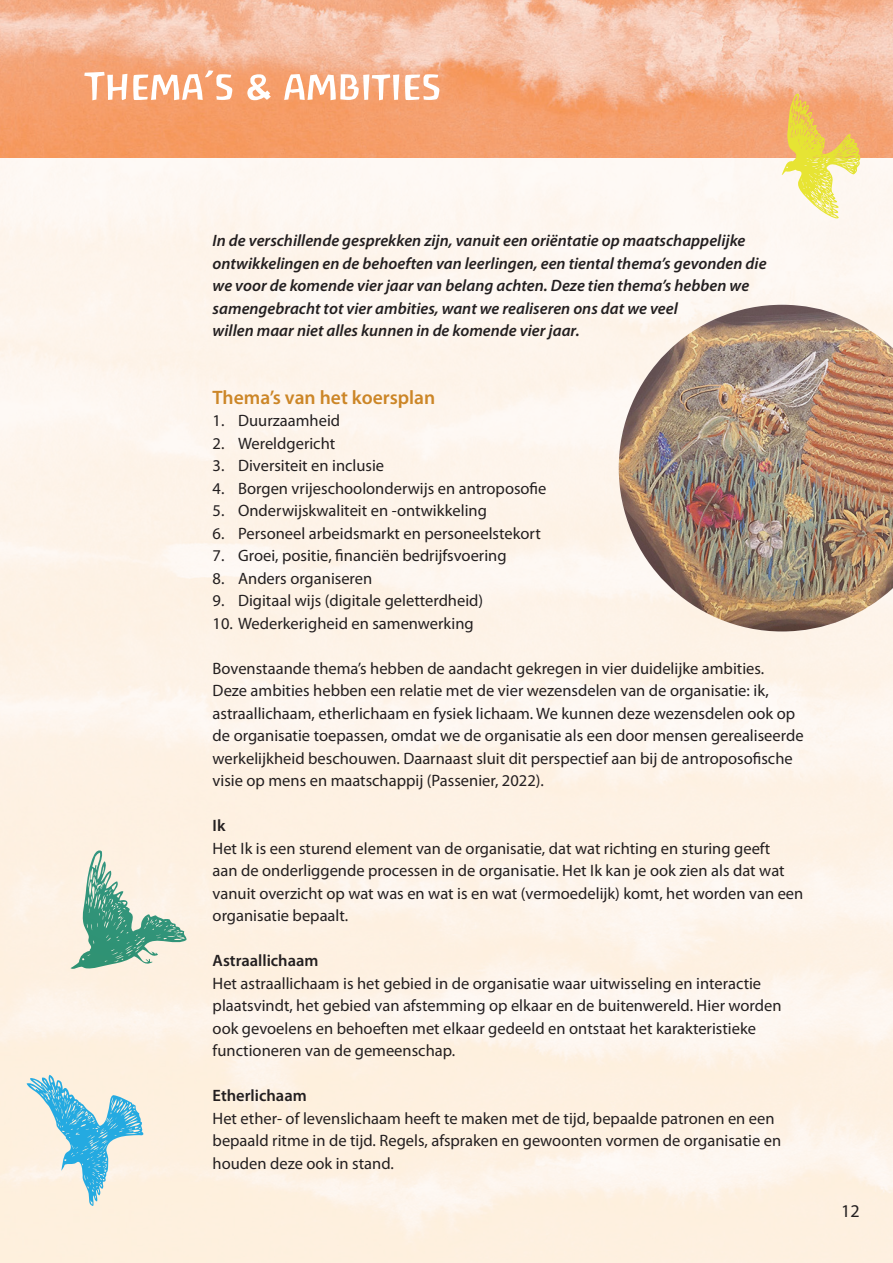
<style>
.page{position:relative;width:893px;height:1263px;background:#fff}
.page>*{position:absolute;margin:0;border:0;box-sizing:border-box;transform-origin:0 0}
._2__Kop{font:600 19.5px "Myriad Pro";color:#cc8627}
.t1{font:18px "Myriad Pro";color:#231f20}
._3__Txt{font:16.5px/22.5px "Myriad Pro";color:#231f20}
._4__Intro{font:italic 600 16.5px/22.5px "Myriad Pro";color:#231f20}
._2a__Tussenkopje{font:600 16.5px "Myriad Pro";color:#231f20}
</style>
<div class="page">
<img style="left:0;top:157px;width:893px;height:1106px">
<img style="left:0;top:0;width:893px;height:157px">
<svg style="left:782px;top:94px;width:79px;height:125px"></svg>
<svg style="left:71px;top:850px;width:116px;height:120px;background:#b7d1be"></svg>
<svg style="left:27px;top:1075px;width:117px;height:131px;background:#bddbdf"></svg>
<svg style="left:84px;top:70px;width:355px;height:30px"></svg>
<img style="left:619px;top:305px;width:274px;height:326px">
<p class="_4__Intro" style="left:213px;top:229px;width:555px">In de verschillende gesprekken zijn, vanuit een oriëntatie op maatschappelijke ontwikkelingen en de behoeften van leerlingen, een tiental thema’s gevonden die we voor de komende vier jaar van belang achten. Deze tien thema’s hebben we samengebracht tot vier ambities, want we realiseren ons dat we veel<br>willen maar niet alles kunnen in de komende vier jaar.</p>
<p class="_2__Kop" style="left:213px;top:385px;width:224px">Thema’s van het koersplan</p>
<p class="_3__Txt" style="left:213px;top:409px;width:129px">1. Duurzaamheid</p>
<p class="_3__Txt" style="left:213px;top:432px;width:124px">2. Wereldgericht</p>
<p class="_3__Txt" style="left:213px;top:454px;width:173px">3. Diversiteit en inclusie</p>
<p class="_3__Txt" style="left:213px;top:477px;width:335px">4. Borgen vrijeschoolonderwijs en antroposofie</p>
<p class="_3__Txt" style="left:213px;top:499px;width:276px">5. Onderwijskwaliteit en -ontwikkeling</p>
<p class="_3__Txt" style="left:213px;top:522px;width:330px">6. Personeel arbeidsmarkt en personeelstekort</p>
<p class="_3__Txt" style="left:213px;top:544px;width:296px">7. Groei, positie, financiën bedrijfsvoering</p>
<p class="_3__Txt" style="left:213px;top:567px;width:161px">8. Anders organiseren</p>
<p class="_3__Txt" style="left:213px;top:589px;width:272px">9. Digitaal wijs (digitale geletterdheid)</p>
<p class="_3__Txt" style="left:213px;top:612px;width:263px">10. Wederkerigheid en samenwerking</p>
<p class="_3__Txt" style="left:213px;top:657px;width:592px">Bovenstaande thema’s hebben de aandacht gekregen in vier duidelijke ambities.<br>Deze ambities hebben een relatie met de vier wezensdelen van de organisatie: ik, astraallichaam, etherlichaam en fysiek lichaam. We kunnen deze wezensdelen ook op de organisatie toepassen, omdat we de organisatie als een door mensen gerealiseerde werkelijkheid beschouwen. Daarnaast sluit dit perspectief aan bij de antroposofische visie op mens en maatschappij (Passenier, 2022).</p>
<p class="_2a__Tussenkopje" style="left:213px;top:815px;width:14px">Ik</p>
<p class="_3__Txt" style="left:213px;top:837px;width:592px">Het Ik is een sturend element van de organisatie, dat wat richting en sturing geeft<br>aan de onderliggende processen in de organisatie. Het Ik kan je ook zien als dat wat vanuit overzicht op wat was en wat is en wat (vermoedelijk) komt, het worden van een organisatie bepaalt.</p>
<p class="_2a__Tussenkopje" style="left:213px;top:950px;width:107px">Astraallichaam</p>
<p class="_3__Txt" style="left:213px;top:972px;width:570px">Het astraallichaam is het gebied in de organisatie waar uitwisseling en interactie plaatsvindt, het gebied van afstemming op elkaar en de buitenwereld. Hier worden ook gevoelens en behoeften met elkaar gedeeld en ontstaat het karakteristieke functioneren van de gemeenschap.</p>
<p class="_2a__Tussenkopje" style="left:213px;top:1085px;width:96px">Etherlichaam</p>
<p class="_3__Txt" style="left:213px;top:1107px;width:570px">Het ether- of levenslichaam heeft te maken met de tijd, bepaalde patronen en een bepaald ritme in de tijd. Regels, afspraken en gewoonten vormen de organisatie en houden deze ook in stand.</p>
<p class="t1" style="left:841px;top:1200px;width:20px">12</p>
</div>
